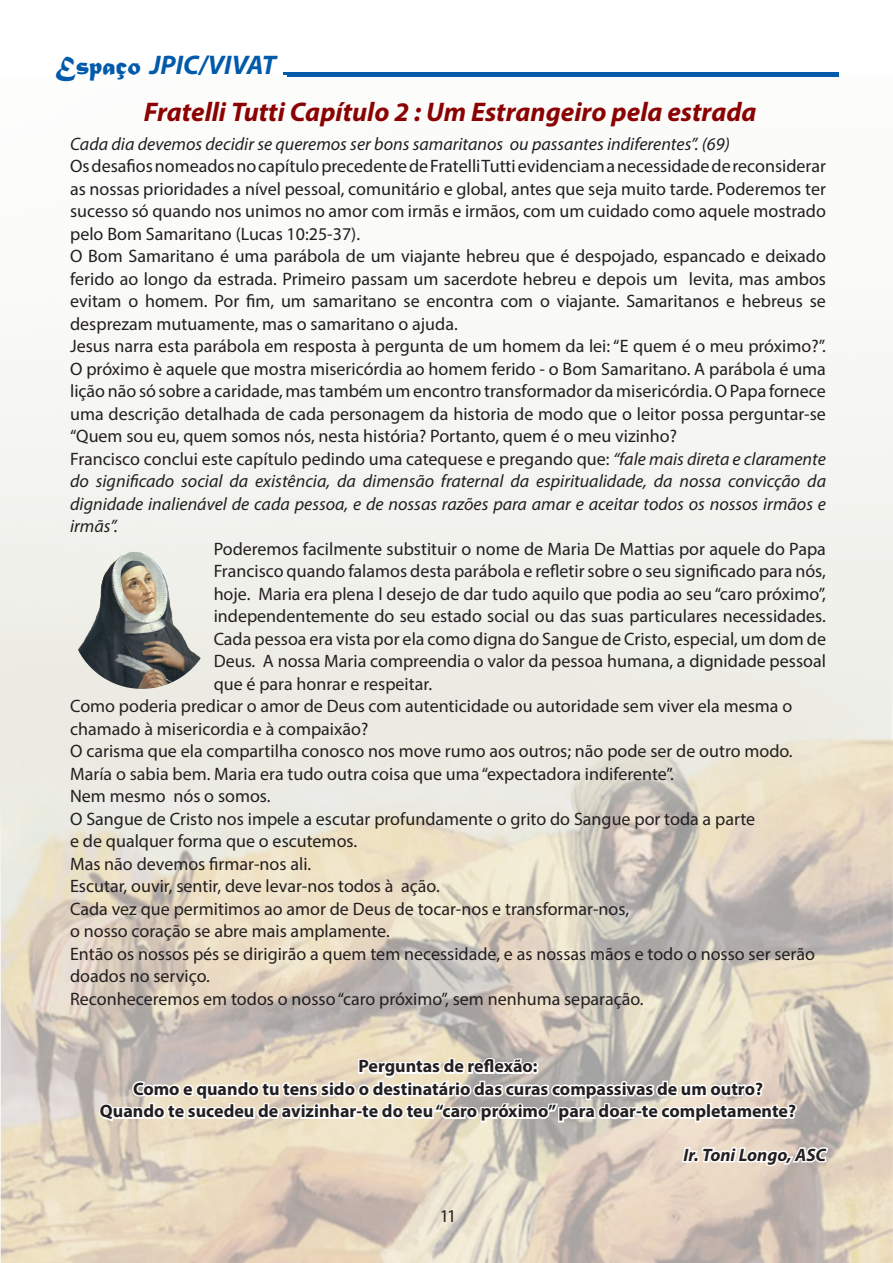
<style>
.page{position:relative;width:893px;height:1263px;background:#fff}
.page>*{position:absolute;margin:0;border:0;box-sizing:border-box;transform-origin:0 0}
.t1{font:italic 700 27px "Myriad Pro";color:#8b0202}
.t2{font:italic 700 27px "Myriad Pro";color:#015aaa}
.t3{font:18px/22.5px "Myriad Pro";color:#231f20}
.t4{font:700 18px/22.5px "Myriad Pro";color:#231f20;text-align:center}
.t5{font:italic 18px "Myriad Pro";color:#231f20}
.t6{font:italic 700 18px "Myriad Pro";color:#231f20}
.s1{font-family:"Matura MT Script Capitals";font-weight:400;font-style:normal}
.s2{font-style:italic}
</style>
<div class="page">
<img style="left:0;top:352px;width:893px;height:911px">
<svg style="left:98px;top:1009px;width:732px;height:211px;background:#dcd1c3"></svg>
<img style="left:74px;top:545px;width:140px;height:144px">
<div style="left:284px;top:72px;width:555px;height:5px;background:#015aaa"></div>
<h1 class="t2" style="left:55px;top:48px;width:222px"><span class="s1">Espaço</span> JPIC/VIVAT</h1>
<h1 class="t1" style="left:144px;top:94px;width:614px">Fratelli Tutti Capítulo 2 : Um Estrangeiro pela estrada</h1>
<p class="t5" style="left:70px;top:133px;width:661px">Cada dia devemos decidir se queremos ser bons samaritanos ou passantes indiferentes”. (69)</p>
<p class="t3" style="left:70px;top:155px;width:757px">Os desafios nomeados no capítulo precedente de Fratelli Tutti evidenciam a necessidade de reconsiderar as nossas prioridades a nível pessoal, comunitário e global, antes que seja muito tarde. Poderemos ter sucesso só quando nos unimos no amor com irmãs e irmãos, com um cuidado como aquele mostrado pelo Bom Samaritano (Lucas 10:25-37).<br>O Bom Samaritano é uma parábola de um viajante hebreu que é despojado, espancado e deixado ferido ao longo da estrada. Primeiro passam um sacerdote hebreu e depois um levita, mas ambos evitam o homem. Por fim, um samaritano se encontra com o viajante. Samaritanos e hebreus se desprezam mutuamente, mas o samaritano o ajuda.<br>Jesus narra esta parábola em resposta à pergunta de um homem da lei: “E quem é o meu próximo?”.<br>O próximo è aquele que mostra misericórdia ao homem ferido - o Bom Samaritano. A parábola é uma lição não só sobre a caridade, mas também um encontro transformador da misericórdia. O Papa fornece uma descrição detalhada de cada personagem da historia de modo que o leitor possa perguntar-se “Quem sou eu, quem somos nós, nesta história? Portanto, quem é o meu vizinho?<br>Francisco conclui este capítulo pedindo uma catequese e pregando que: <span class="s2">“fale mais direta e claramente do significado social da existência, da dimensão fraternal da espiritualidade, da nossa convicção da dignidade inalienável de cada pessoa, e de nossas razões para amar e aceitar todos os nossos irmãos e irmãs”.</span></p>
<p class="t3" style="left:214px;top:537px;width:614px">Poderemos facilmente substituir o nome de Maria De Mattias por aquele do Papa</p>
<p class="t3" style="left:214px;top:560px;width:614px">Francisco quando falamos desta parábola e refletir sobre o seu significado para nós,</p>
<p class="t3" style="left:214px;top:582px;width:614px">hoje. Maria era plena l desejo de dar tudo aquilo que podia ao seu “caro próximo”,</p>
<p class="t3" style="left:214px;top:605px;width:614px">independentemente do seu estado social ou das suas particulares necessidades.</p>
<p class="t3" style="left:214px;top:627px;width:614px">Cada pessoa era vista por ela como digna do Sangue de Cristo, especial, um dom de</p>
<p class="t3" style="left:214px;top:650px;width:614px">Deus. A nossa Maria compreendia o valor da pessoa humana, a dignidade pessoal</p>
<p class="t3" style="left:214px;top:672px;width:220px">que é para honrar e respeitar.</p>
<p class="t3" style="left:70px;top:695px;width:724px">Como poderia predicar o amor de Deus com autenticidade ou autoridade sem viver ela mesma o</p>
<p class="t3" style="left:70px;top:717px;width:300px">chamado à misericordia e à compaixão?</p>
<p class="t3" style="left:70px;top:740px;width:724px">O carisma que ela compartilha conosco nos move rumo aos outros; não pode ser de outro modo.</p>
<p class="t3" style="left:70px;top:762px;width:605px">María o sabia bem. Maria era tudo outra coisa que uma “expectadora indiferente”.</p>
<p class="t3" style="left:70px;top:785px;width:202px">Nem mesmo nós o somos.</p>
<p class="t3" style="left:70px;top:807px;width:687px">O Sangue de Cristo nos impele a escutar profundamente o grito do Sangue por toda a parte</p>
<p class="t3" style="left:70px;top:830px;width:289px">e de qualquer forma que o escutemos.</p>
<p class="t3" style="left:70px;top:852px;width:243px">Mas não devemos firmar-nos ali.</p>
<p class="t3" style="left:70px;top:875px;width:371px">Escutar, ouvir, sentir, deve levar-nos todos à ação.</p>
<p class="t3" style="left:70px;top:897px;width:560px">Cada vez que permitimos ao amor de Deus de tocar-nos e transformar-nos,</p>
<p class="t3" style="left:70px;top:920px;width:321px">o nosso coração se abre mais amplamente.</p>
<p class="t3" style="left:70px;top:942px;width:746px">Então os nossos pés se dirigirão a quem tem necessidade, e as nossas mãos e todo o nosso ser serão</p>
<p class="t3" style="left:70px;top:965px;width:141px">doados no serviço.</p>
<p class="t3" style="left:70px;top:987px;width:575px">Reconheceremos em todos o nosso “caro próximo”, sem nenhuma separação.</p>
<p class="t4" style="left:100px;top:1054px;width:698px">Perguntas de reflexão:<br>Como e quando tu tens sido o destinatário das curas compassivas de um outro?<br>Quando te sucedeu de avizinhar-te do teu “caro próximo” para doar-te completamente?</p>
<p class="t6" style="left:683px;top:1143px;width:144px">Ir. Toni Longo, ASC</p>
<p class="t3" style="left:440px;top:1205px;width:18px">11</p>
</div>
